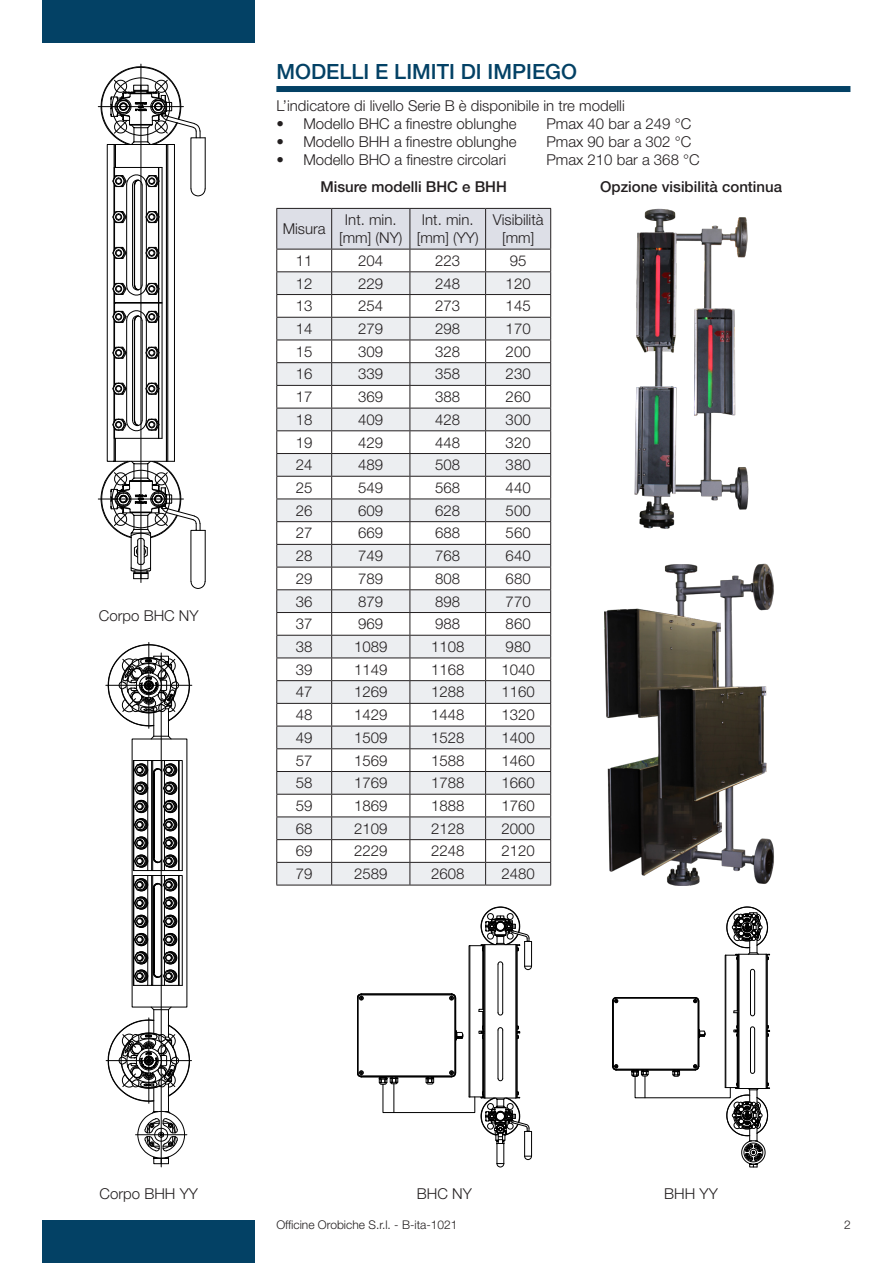
<style>
.page{position:relative;width:893px;height:1263px;background:#fff}
.page>*{position:absolute;margin:0;border:0;box-sizing:border-box;transform-origin:0 0}
.t1{font:500 21px "Helvetica Neue LT Pro";color:#034165}
.t2{font:300 15px/18px "Helvetica Neue LT Pro";color:#231f20;text-align:center}
.t3{font:500 15px "Helvetica Neue LT Pro";color:#231f20}
.t4{font:300 12px "Helvetica Neue LT Pro";color:#231f20}
</style>
<div class="page">
<div style="left:43px;top:0;width:212px;height:43px;background:#034165"></div>
<div style="left:43px;top:1220px;width:212px;height:43px;background:#034165"></div>
<div style="left:276px;top:86px;width:574px;height:6px;background:#034165"></div>
<svg style="left:276px;top:208px;width:275px;height:677px"></svg>
<hr style="left:276px;top:885px;width:56px;height:1px;background:#231f20">
<hr style="left:332px;top:885px;width:78px;height:1px;background:#231f20">
<hr style="left:410px;top:885px;width:76px;height:1px;background:#231f20">
<hr style="left:486px;top:885px;width:65px;height:1px;background:#231f20">
<svg style="left:98px;top:64px;width:108px;height:525px"></svg>
<svg style="left:106px;top:642px;width:86px;height:522px"></svg>
<hr style="left:136px;top:1134px;width:51px;height:1px;background:#000">
<hr style="left:161px;top:653px;width:1px;height:514px;background:#000">
<svg style="left:357px;top:906px;width:175px;height:261px"></svg>
<svg style="left:612px;top:906px;width:158px;height:261px"></svg>
<img style="left:604px;top:563px;width:170px;height:322px">
<img style="left:634px;top:208px;width:115px;height:321px">
<p class="t2" style="left:99px;top:606px;width:101px">Corpo BHC NY</p>
<p class="t1" style="left:276px;top:59px;width:302px">MODELLI E LIMITI DI IMPIEGO</p>
<p class="t2" style="left:276px;top:96px;width:350px">L’indicatore di livello Serie B è disponibile in tre modelli</p>
<p class="t2" style="left:276px;top:114px;width:242px">• Modello BHC a finestre oblunghe</p>
<p class="t2" style="left:546px;top:114px;width:146px">Pmax 40 bar a 249 °C</p>
<p class="t2" style="left:276px;top:132px;width:242px">• Modello BHH a finestre oblunghe</p>
<p class="t2" style="left:546px;top:132px;width:146px">Pmax 90 bar a 302 °C</p>
<p class="t2" style="left:276px;top:150px;width:231px">• Modello BHO a finestre circolari</p>
<p class="t2" style="left:546px;top:150px;width:155px">Pmax 210 bar a 368 °C</p>
<p class="t3" style="left:320px;top:178px;width:188px">Misure modelli BHC e BHH</p>
<p class="t2" style="left:283px;top:219px;width:44px">Misura</p>
<p class="t3" style="left:600px;top:178px;width:184px">Opzione visibilità continua</p>
<p class="t2" style="left:493px;top:210px;width:52px">Visibilità [mm]</p>
<p class="t2" style="left:345px;top:210px;width:53px">Int. min.</p>
<p class="t2" style="left:339px;top:228px;width:65px">[mm] (NY)</p>
<p class="t2" style="left:422px;top:210px;width:53px">Int. min.</p>
<p class="t2" style="left:417px;top:228px;width:63px">[mm] (YY)</p>
<p class="t2" style="left:296px;top:251px;width:18px">11</p>
<p class="t2" style="left:358px;top:251px;width:27px">204</p>
<p class="t2" style="left:435px;top:251px;width:27px">223</p>
<p class="t2" style="left:510px;top:251px;width:18px">95</p>
<p class="t2" style="left:296px;top:274px;width:18px">12</p>
<p class="t2" style="left:358px;top:274px;width:27px">229</p>
<p class="t2" style="left:435px;top:274px;width:27px">248</p>
<p class="t2" style="left:506px;top:274px;width:27px">120</p>
<p class="t2" style="left:296px;top:297px;width:18px">13</p>
<p class="t2" style="left:358px;top:297px;width:27px">254</p>
<p class="t2" style="left:435px;top:297px;width:27px">273</p>
<p class="t2" style="left:506px;top:297px;width:27px">145</p>
<p class="t2" style="left:296px;top:319px;width:18px">14</p>
<p class="t2" style="left:358px;top:319px;width:27px">279</p>
<p class="t2" style="left:435px;top:319px;width:27px">298</p>
<p class="t2" style="left:506px;top:319px;width:27px">170</p>
<p class="t2" style="left:296px;top:342px;width:18px">15</p>
<p class="t2" style="left:358px;top:342px;width:27px">309</p>
<p class="t2" style="left:435px;top:342px;width:27px">328</p>
<p class="t2" style="left:506px;top:342px;width:27px">200</p>
<p class="t2" style="left:296px;top:365px;width:18px">16</p>
<p class="t2" style="left:358px;top:365px;width:27px">339</p>
<p class="t2" style="left:435px;top:365px;width:27px">358</p>
<p class="t2" style="left:506px;top:365px;width:27px">230</p>
<p class="t2" style="left:296px;top:387px;width:18px">17</p>
<p class="t2" style="left:358px;top:387px;width:27px">369</p>
<p class="t2" style="left:435px;top:387px;width:27px">388</p>
<p class="t2" style="left:506px;top:387px;width:27px">260</p>
<p class="t2" style="left:296px;top:410px;width:18px">18</p>
<p class="t2" style="left:358px;top:410px;width:27px">409</p>
<p class="t2" style="left:435px;top:410px;width:27px">428</p>
<p class="t2" style="left:506px;top:410px;width:27px">300</p>
<p class="t2" style="left:296px;top:433px;width:18px">19</p>
<p class="t2" style="left:358px;top:433px;width:27px">429</p>
<p class="t2" style="left:435px;top:433px;width:27px">448</p>
<p class="t2" style="left:506px;top:433px;width:27px">320</p>
<p class="t2" style="left:296px;top:456px;width:18px">24</p>
<p class="t2" style="left:358px;top:456px;width:27px">489</p>
<p class="t2" style="left:435px;top:456px;width:27px">508</p>
<p class="t2" style="left:506px;top:456px;width:27px">380</p>
<p class="t2" style="left:296px;top:478px;width:18px">25</p>
<p class="t2" style="left:358px;top:478px;width:27px">549</p>
<p class="t2" style="left:435px;top:478px;width:27px">568</p>
<p class="t2" style="left:506px;top:478px;width:27px">440</p>
<p class="t2" style="left:296px;top:501px;width:18px">26</p>
<p class="t2" style="left:358px;top:501px;width:27px">609</p>
<p class="t2" style="left:435px;top:501px;width:27px">628</p>
<p class="t2" style="left:506px;top:501px;width:27px">500</p>
<p class="t2" style="left:296px;top:524px;width:18px">27</p>
<p class="t2" style="left:358px;top:524px;width:27px">669</p>
<p class="t2" style="left:435px;top:524px;width:27px">688</p>
<p class="t2" style="left:506px;top:524px;width:27px">560</p>
<p class="t2" style="left:296px;top:546px;width:18px">28</p>
<p class="t2" style="left:358px;top:546px;width:27px">749</p>
<p class="t2" style="left:435px;top:546px;width:27px">768</p>
<p class="t2" style="left:506px;top:546px;width:27px">640</p>
<p class="t2" style="left:296px;top:569px;width:18px">29</p>
<p class="t2" style="left:358px;top:569px;width:27px">789</p>
<p class="t2" style="left:435px;top:569px;width:27px">808</p>
<p class="t2" style="left:506px;top:569px;width:27px">680</p>
<p class="t2" style="left:296px;top:592px;width:18px">36</p>
<p class="t2" style="left:358px;top:592px;width:27px">879</p>
<p class="t2" style="left:435px;top:592px;width:27px">898</p>
<p class="t2" style="left:506px;top:592px;width:27px">770</p>
<p class="t2" style="left:296px;top:615px;width:18px">37</p>
<p class="t2" style="left:358px;top:615px;width:27px">969</p>
<p class="t2" style="left:435px;top:615px;width:27px">988</p>
<p class="t2" style="left:506px;top:615px;width:27px">860</p>
<p class="t2" style="left:296px;top:637px;width:18px">38</p>
<p class="t2" style="left:354px;top:637px;width:35px">1089</p>
<p class="t2" style="left:431px;top:637px;width:35px">1108</p>
<p class="t2" style="left:506px;top:637px;width:27px">980</p>
<p class="t2" style="left:296px;top:660px;width:18px">39</p>
<p class="t2" style="left:354px;top:660px;width:35px">1149</p>
<p class="t2" style="left:431px;top:660px;width:35px">1168</p>
<p class="t2" style="left:501px;top:660px;width:35px">1040</p>
<p class="t2" style="left:296px;top:683px;width:18px">47</p>
<p class="t2" style="left:354px;top:683px;width:35px">1269</p>
<p class="t2" style="left:431px;top:683px;width:35px">1288</p>
<p class="t2" style="left:501px;top:683px;width:35px">1160</p>
<p class="t2" style="left:296px;top:705px;width:18px">48</p>
<p class="t2" style="left:354px;top:705px;width:35px">1429</p>
<p class="t2" style="left:431px;top:705px;width:35px">1448</p>
<p class="t2" style="left:501px;top:705px;width:35px">1320</p>
<p class="t2" style="left:296px;top:728px;width:18px">49</p>
<p class="t2" style="left:354px;top:728px;width:35px">1509</p>
<p class="t2" style="left:431px;top:728px;width:35px">1528</p>
<p class="t2" style="left:501px;top:728px;width:35px">1400</p>
<p class="t2" style="left:296px;top:751px;width:18px">57</p>
<p class="t2" style="left:354px;top:751px;width:35px">1569</p>
<p class="t2" style="left:431px;top:751px;width:35px">1588</p>
<p class="t2" style="left:501px;top:751px;width:35px">1460</p>
<p class="t2" style="left:296px;top:773px;width:18px">58</p>
<p class="t2" style="left:354px;top:773px;width:35px">1769</p>
<p class="t2" style="left:431px;top:773px;width:35px">1788</p>
<p class="t2" style="left:501px;top:773px;width:35px">1660</p>
<p class="t2" style="left:296px;top:796px;width:18px">59</p>
<p class="t2" style="left:354px;top:796px;width:35px">1869</p>
<p class="t2" style="left:431px;top:796px;width:35px">1888</p>
<p class="t2" style="left:501px;top:796px;width:35px">1760</p>
<p class="t2" style="left:296px;top:819px;width:18px">68</p>
<p class="t2" style="left:354px;top:819px;width:35px">2109</p>
<p class="t2" style="left:431px;top:819px;width:35px">2128</p>
<p class="t2" style="left:501px;top:819px;width:35px">2000</p>
<p class="t2" style="left:296px;top:842px;width:18px">69</p>
<p class="t2" style="left:354px;top:842px;width:35px">2229</p>
<p class="t2" style="left:431px;top:842px;width:35px">2248</p>
<p class="t2" style="left:501px;top:842px;width:35px">2120</p>
<p class="t2" style="left:296px;top:864px;width:18px">79</p>
<p class="t2" style="left:354px;top:864px;width:35px">2589</p>
<p class="t2" style="left:431px;top:864px;width:35px">2608</p>
<p class="t2" style="left:501px;top:864px;width:35px">2480</p>
<p class="t2" style="left:100px;top:1184px;width:100px">Corpo BHH YY</p>
<p class="t2" style="left:417px;top:1184px;width:57px">BHC NY</p>
<p class="t2" style="left:664px;top:1184px;width:55px">BHH YY</p>
<p class="t4" style="left:276px;top:1217px;width:183px">Officine Orobiche S.r.l. - B-ita-1021</p>
<p class="t4" style="left:844px;top:1217px;width:8px">2</p>
</div>
